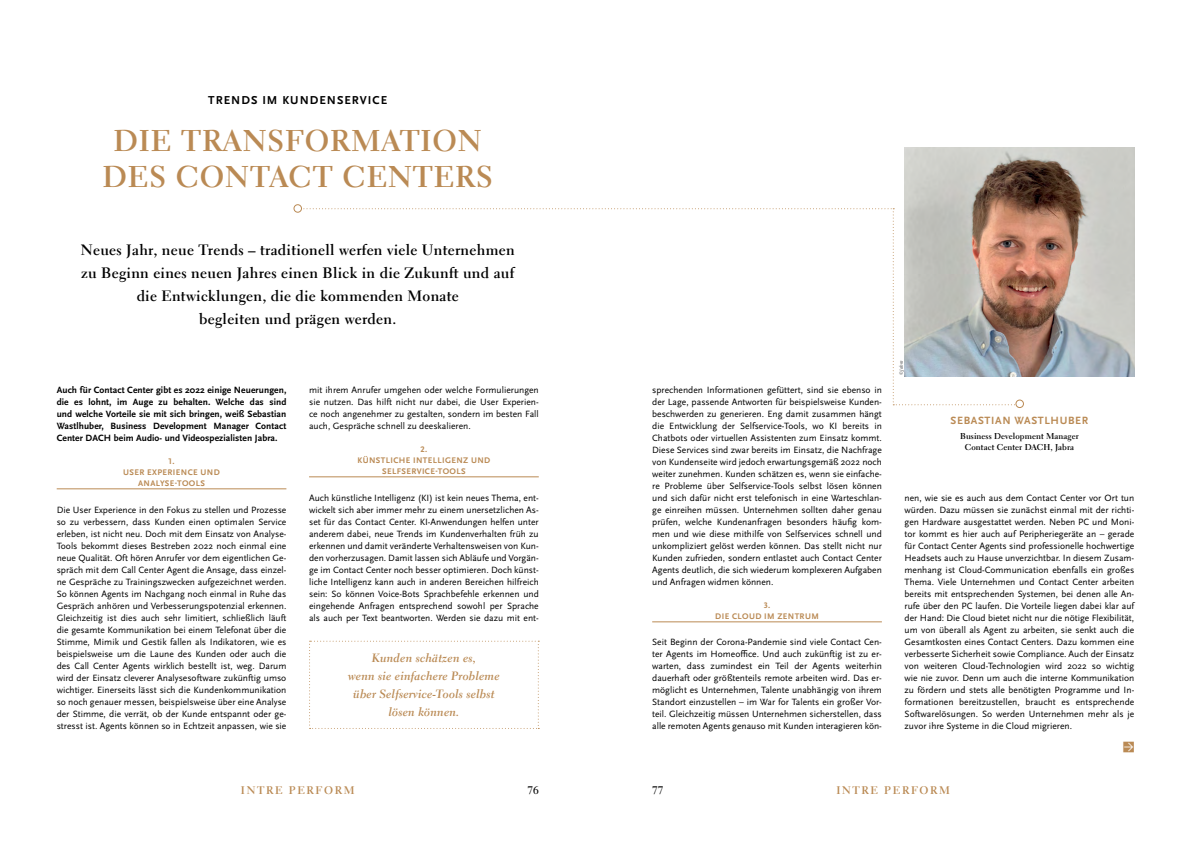
<style>
.page{position:relative;width:1191px;height:842px;background:#fff}
.page>*{position:absolute;margin:0;border:0;box-sizing:border-box;transform-origin:0 0}
.t1{font:700 30px/36px "Electra LT Std";letter-spacing:.03em;color:#ba8a54;text-align:center}
.t2{font:700 15px/23px "Electra LT Std";letter-spacing:.02em;color:#000;text-align:center}
.t3{font:12px/18px "Electra LT Std Bold Cursive";letter-spacing:.01em;color:#ba8a54;text-align:center}
.t4{font:700 12px "Scala Sans Pro";letter-spacing:.085em;color:#000}
.t5{font:12px "Arrow Dynamic";color:#ba8a54}
.t6{font:700 11px "Electra LT Std";letter-spacing:.15em;color:#ba8a54}
.t7{font:700 11px "Scala Sans Pro";letter-spacing:.06em;color:#ba8a54}
.t8{font:700 11px "Electra LT Std";color:#000}
.t9{font:9.5px/12px "Scala Sans Pro";color:#000;text-align:justify}
.t10{font:700 9.5px/12px "Scala Sans Pro";letter-spacing:.01em;color:#000;text-align:justify}
.t11{font:700 8.5px/11px "Scala Sans Pro";letter-spacing:.045em;color:#ba8a54;text-align:center}
.t12{font:700 8.5px/11px "Electra LT Std";letter-spacing:.01em;color:#000;text-align:center}
.t13{font:italic 5px "Scala Sans Pro";color:#58595b}
.s1{font-size:4px}
</style>
<div class="page">
<hr style="left:652px;top:622px;width:230px;height:1px;background:#ba8a54">
<hr style="left:57px;top:489px;width:229px;height:1px;background:#ba8a54">
<hr style="left:309px;top:477px;width:230px;height:1px;background:#ba8a54">
<img style="left:904px;top:147px;width:230px;height:230px">
<svg style="left:303px;top:208px;width:717px;height:197px"></svg>
<div style="left:1016px;top:400px;width:7px;height:8px;background:#fff;border-radius:50%"></div>
<div style="left:1015px;top:399px;width:9px;height:9px;border:1px solid #ba8a54;border-radius:50%"></div>
<svg style="left:309px;top:641px;width:230px;height:88px"></svg>
<div style="left:293px;top:204px;width:9px;height:9px;border:1px solid #ba8a54;border-radius:50%"></div>
<p class="t4" style="left:208px;top:93px;width:180px">TRENDS IM KUNDENSERVICE</p>
<h1 class="t1" style="left:103px;top:123px;width:392px">DIE TRANSFORMATION<br>DES CONTACT CENTERS</h1>
<h2 class="t2" style="left:81px;top:238px;width:435px">Neues Jahr, neue Trends – traditionell werfen viele Unternehmen zu Beginn eines neuen Jahres einen Blick in die Zukunft und auf die Entwicklungen, die die kommenden Monate<br>begleiten und prägen werden.</h2>
<p class="t10" style="left:57px;top:384px;width:231px">Auch für Contact Center gibt es 2022 einige Neuerungen, die es lohnt, im Auge zu behalten. Welche das sind und welche Vorteile sie mit sich bringen, weiß Sebastian Wastlhuber, Business Development Manager Contact Center DACH beim Audio- und Videospezialisten Jabra.</p>
<p class="t11" style="left:123px;top:456px;width:98px">1.<br>USER EXPERIENCE UND<br>ANALYSE-TOOLS</p>
<p class="t9" style="left:57px;top:504px;width:231px">Die User Experience in den Fokus zu stellen und Prozesse so zu verbessern, dass Kunden einen optimalen Service erleben, ist nicht neu. Doch mit dem Einsatz von Analyse-Tools bekommt dieses Bestreben 2022 noch einmal eine neue Qualität. Oft hören Anrufer vor dem eigentlichen Ge&shy;spräch mit dem Call Center Agent die Ansage, dass einzel&shy;ne Gespräche zu Trainingszwecken aufgezeichnet werden.<br>So können Agents im Nachgang noch einmal in Ruhe das Gespräch anhören und Verbesserungspotenzial erkennen.<br>Gleichzeitig ist dies auch sehr limitiert, schließlich läuft die gesamte Kommunikation bei einem Telefonat über die Stimme, Mimik und Gestik fallen als Indikatoren, wie es beispielsweise um die Laune des Kunden oder auch die des Call Center Agents wirklich bestellt ist, weg. Darum wird der Einsatz cleverer Analysesoftware zukünftig umso wichtiger. Einerseits lässt sich die Kundenkommunikation so noch genauer messen, beispielsweise über eine Analyse der Stimme, die verrät, ob der Kunde entspannt oder ge&shy;stresst ist. Agents können so in Echtzeit anpassen, wie sie</p>
<p class="t9" style="left:309px;top:384px;width:231px">mit ihrem Anrufer umgehen oder welche Formulierungen sie nutzen. Das hilft nicht nur dabei, die User Experien&shy;ce noch angenehmer zu gestalten, sondern im besten Fall auch, Gespräche schnell zu deeskalieren.</p>
<p class="t11" style="left:357px;top:444px;width:134px">2.<br>KÜNSTLICHE INTELLIGENZ UND<br>SELFSERVICE-TOOLS</p>
<p class="t9" style="left:309px;top:492px;width:231px">Auch künstliche Intelligenz (KI) ist kein neues Thema, ent&shy;wickelt sich aber immer mehr zu einem unersetzlichen As&shy;set für das Contact Center. KI-Anwendungen helfen unter anderem dabei, neue Trends im Kundenverhalten früh zu erkennen und damit veränderte Verhaltensweisen von Kun&shy;den vorherzusagen. Damit lassen sich Abläufe und Vorgän&shy;ge im Contact Center noch besser optimieren. Doch künst&shy;liche Intelligenz kann auch in anderen Bereichen hilfreich sein: So können Voice-Bots Sprachbefehle erkennen und eingehende Anfragen entsprechend sowohl per Sprache als auch per Text beantworten. Werden sie dazu mit ent-</p>
<p class="t3" style="left:348px;top:649px;width:153px">Kunden schätzen es,<br>wenn sie einfachere Probleme über Selfservice-Tools selbst lösen können.</p>
<p class="t9" style="left:652px;top:384px;width:231px">sprechenden Informationen gefüttert, sind sie ebenso in der Lage, passende Antworten für beispielsweise Kunden&shy;beschwerden zu generieren. Eng damit zusammen hängt die Entwicklung der Selfservice-Tools, wo KI bereits in Chatbots oder virtuellen Assistenten zum Einsatz kommt.<br>Diese Services sind zwar bereits im Einsatz, die Nachfrage von Kundenseite wird jedoch erwartungsgemäß 2022 noch weiter zunehmen. Kunden schätzen es, wenn sie einfache&shy;re Probleme über Selfservice-Tools selbst lösen können und sich dafür nicht erst telefonisch in eine Warteschlan&shy;ge einreihen müssen. Unternehmen sollten daher genau prüfen, welche Kundenanfragen besonders häufig kom&shy;men und wie diese mithilfe von Selfservices schnell und unkompliziert gelöst werden können. Das stellt nicht nur Kunden zufrieden, sondern entlastet auch Contact Center Agents deutlich, die sich wiederum komplexeren Aufgaben und Anfragen widmen können.</p>
<p class="t11" style="left:715px;top:600px;width:105px">3.<br>DIE CLOUD IM ZENTRUM</p>
<p class="t9" style="left:652px;top:636px;width:231px">Seit Beginn der Corona-Pandemie sind viele Contact Cen&shy;ter Agents im Homeoffice. Und auch zukünftig ist zu er&shy;warten, dass zumindest ein Teil der Agents weiterhin dauerhaft oder größtenteils remote arbeiten wird. Das er&shy;möglicht es Unternehmen, Talente unabhängig von ihrem Standort einzustellen – im War for Talents ein großer Vor&shy;teil. Gleichzeitig müssen Unternehmen sicherstellen, dass alle remoten Agents genauso mit Kunden interagieren kön-</p>
<p class="t13" style="left:898px;top:375px;width:17px;rotate:-90deg"><span class="s1">©</span>Jabra</p>
<p class="t7" style="left:950px;top:414px;width:139px">SEBASTIAN WASTLHUBER</p>
<p class="t12" style="left:960px;top:431px;width:120px">Business Development Manager<br>Contact Center DACH, Jabra</p>
<p class="t9" style="left:904px;top:492px;width:231px">nen, wie sie es auch aus dem Contact Center vor Ort tun würden. Dazu müssen sie zunächst einmal mit der richti&shy;gen Hardware ausgestattet werden. Neben PC und Moni&shy;tor kommt es hier auch auf Peripheriegeräte an – gerade für Contact Center Agents sind professionelle hochwertige Headsets auch zu Hause unverzichtbar. In diesem Zusam&shy;menhang ist Cloud-Communication ebenfalls ein großes Thema. Viele Unternehmen und Contact Center arbeiten bereits mit entsprechenden Systemen, bei denen alle An&shy;rufe über den PC laufen. Die Vorteile liegen dabei klar auf der Hand: Die Cloud bietet nicht nur die nötige Flexibilität, um von überall als Agent zu arbeiten, sie senkt auch die Gesamtkosten eines Contact Centers. Dazu kommen eine verbesserte Sicherheit sowie Compliance. Auch der Einsatz von weiteren Cloud-Technologien wird 2022 so wichtig wie nie zuvor. Denn um auch die interne Kommunikation zu fördern und stets alle benötigten Programme und In&shy;formationen bereitzustellen, braucht es entsprechende Softwarelösungen. So werden Unternehmen mehr als je zuvor ihre Systeme in die Cloud migrieren.</p>
<p class="t5" style="left:1122px;top:741px;width:13px">‹</p>
<p class="t6" style="left:241px;top:783px;width:115px">INTRE PERFORM</p>
<p class="t8" style="left:527px;top:783px;width:13px">76</p>
<p class="t8" style="left:652px;top:783px;width:13px">77</p>
<p class="t6" style="left:836px;top:783px;width:115px">INTRE PERFORM</p>
</div>
